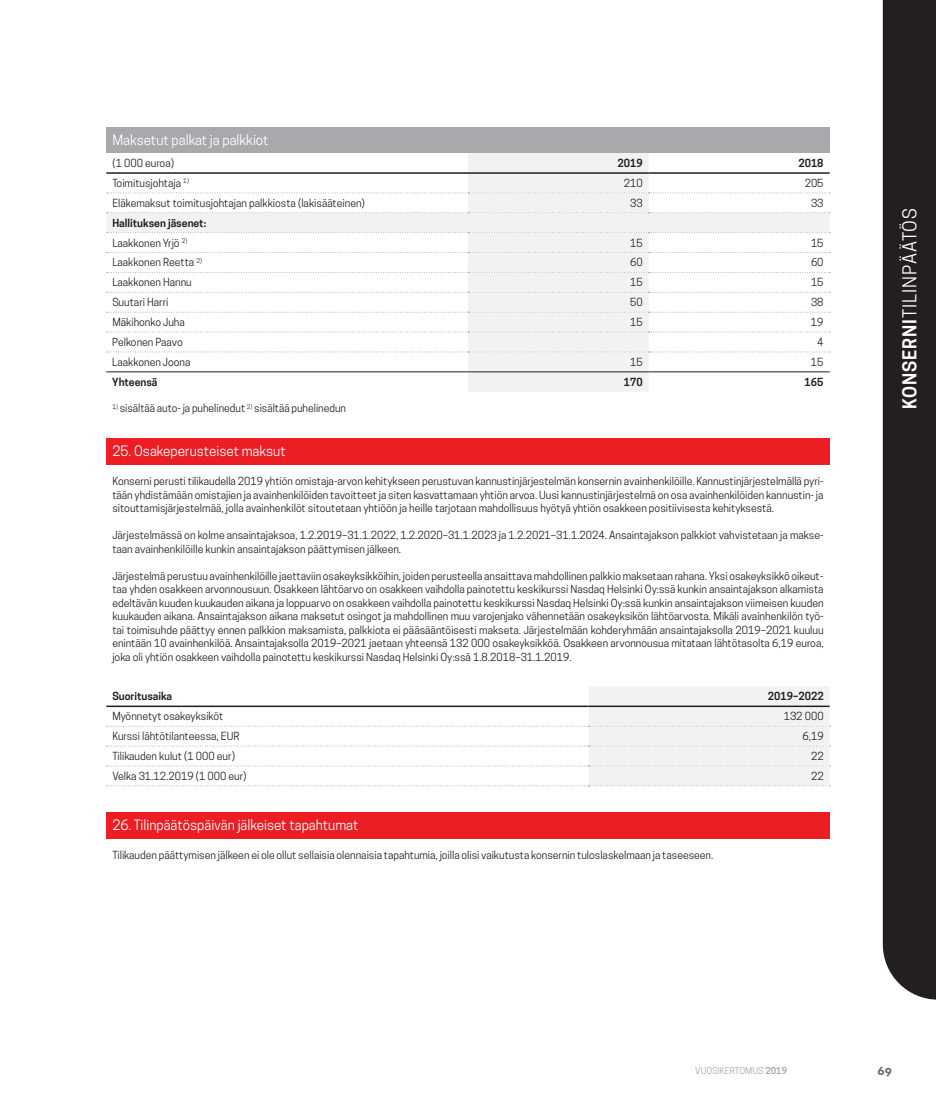
<style>
.page{position:relative;width:936px;height:1106px;background:#fff}
.page>*{position:absolute;margin:0;border:0;box-sizing:border-box;transform-origin:0 0}
.t1{font:18px "Cooper Hewitt";letter-spacing:.05em;color:#fff}
.t2{font:13.5px "Cooper Hewitt";color:#fff}
.t3{font:700 13.5px "Neutraface 2 Text";color:#6d6e71}
.t4{font:10.5px/13.5px "Cooper Hewitt";color:#231f20;text-align:justify}
.t5{font:600 10.5px/20px "Cooper Hewitt";color:#231f20}
.t6{font:9px "Cooper Hewitt";color:#a7a9ac}
.s1{font-weight:400}
.s2{font-weight:600}
</style>
<div class="page">
<div style="left:106px;top:811px;width:723px;height:27px;background:#ed1d24"></div>
<div style="left:106px;top:128px;width:723px;height:25px;background:#a7a9ac"></div>
<div style="left:468px;top:153px;width:180px;height:238px;background:#f2f2f2"></div>
<svg style="left:106px;top:174px;width:723px;height:59px;fill:#f3f3f3"></svg>
<svg style="left:107px;top:252px;width:723px;height:1px"></svg>
<svg style="left:107px;top:272px;width:723px;height:1px"></svg>
<svg style="left:107px;top:292px;width:723px;height:1px"></svg>
<svg style="left:107px;top:312px;width:723px;height:1px"></svg>
<svg style="left:107px;top:332px;width:723px;height:1px"></svg>
<svg style="left:107px;top:351px;width:723px;height:1px"></svg>
<hr style="left:106px;top:172px;width:362px;height:2px;background:#231f20">
<hr style="left:468px;top:172px;width:180px;height:2px;background:#231f20">
<hr style="left:648px;top:172px;width:181px;height:2px;background:#231f20">
<svg style="left:107px;top:192px;width:723px;height:1px"></svg>
<svg style="left:107px;top:212px;width:723px;height:1px"></svg>
<svg style="left:107px;top:232px;width:723px;height:1px"></svg>
<hr style="left:106px;top:371px;width:362px;height:1px;background:#231f20">
<hr style="left:468px;top:371px;width:180px;height:1px;background:#231f20">
<hr style="left:648px;top:371px;width:181px;height:1px;background:#231f20">
<div style="left:106px;top:438px;width:723px;height:27px;background:#ed1d24"></div>
<hr style="left:106px;top:705px;width:482px;height:2px;background:#231f20">
<svg style="left:107px;top:687px;width:723px;height:99px"></svg>
<div style="left:882px;top:0;width:53px;height:999px;background:#231f20"></div>
<p class="t2" style="left:112px;top:132px;width:158px">Maksetut palkat ja palkkiot</p>
<p class="t4" style="left:112px;top:156px;width:63px">(1 000 euroa)</p>
<p class="t5" style="left:617px;top:153px;width:27px">2019</p>
<p class="t5" style="left:798px;top:153px;width:27px">2018</p>
<p class="t4" style="left:112px;top:176px;width:78px">Toimitusjohtaja <sup>1)</sup></p>
<p class="t4" style="left:624px;top:176px;width:20px">210</p>
<p class="t4" style="left:804px;top:176px;width:20px">205</p>
<p class="t4" style="left:112px;top:196px;width:254px">Eläkemaksut toimitusjohtajan palkkiosta (lakisääteinen)</p>
<p class="t4" style="left:630px;top:196px;width:14px">33</p>
<p class="t4" style="left:811px;top:196px;width:14px">33</p>
<p class="t5" style="left:112px;top:213px;width:95px">Hallituksen jäsenet:<br><span class="s1">Laakkonen Yrjö</span> <sup>2)</sup></p>
<p class="t4" style="left:630px;top:236px;width:14px">15</p>
<p class="t4" style="left:811px;top:236px;width:14px">15</p>
<p class="t4" style="left:112px;top:256px;width:91px">Laakkonen Reetta <sup>2)</sup></p>
<p class="t4" style="left:630px;top:256px;width:14px">60</p>
<p class="t4" style="left:811px;top:256px;width:14px">60</p>
<p class="t4" style="left:112px;top:276px;width:81px">Laakkonen Hannu</p>
<p class="t4" style="left:630px;top:276px;width:14px">15</p>
<p class="t4" style="left:811px;top:276px;width:14px">15</p>
<p class="t4" style="left:112px;top:295px;width:58px">Suutari Harri</p>
<p class="t4" style="left:630px;top:295px;width:14px">50</p>
<p class="t4" style="left:811px;top:295px;width:14px">38</p>
<p class="t4" style="left:112px;top:315px;width:74px">Mäkihonko Juha</p>
<p class="t4" style="left:630px;top:315px;width:14px">15</p>
<p class="t4" style="left:810px;top:315px;width:14px">19</p>
<p class="t4" style="left:112px;top:335px;width:72px">Pelkonen Paavo</p>
<p class="t4" style="left:817px;top:335px;width:8px">4</p>
<p class="t4" style="left:112px;top:355px;width:80px">Laakkonen Joona</p>
<p class="t4" style="left:630px;top:355px;width:14px">15</p>
<p class="t4" style="left:810px;top:355px;width:14px">15</p>
<p class="t5" style="left:112px;top:372px;width:47px">Yhteensä</p>
<p class="t5" style="left:623px;top:372px;width:20px">170</p>
<p class="t5" style="left:804px;top:372px;width:20px">165</p>
<p class="t4" style="left:112px;top:402px;width:235px"><sup>1)</sup> sisältää auto- ja puhelinedut <sup>2)</sup> sisältää puhelinedun</p>
<p class="t2" style="left:112px;top:443px;width:175px">25. Osakeperusteiset maksut</p>
<p class="t4" style="left:112px;top:474px;width:712px">Konserni perusti tilikaudella 2019 yhtiön omistaja-arvon kehitykseen perustuvan kannustinjärjestelmän konsernin avainhenkilöille. Kannustinjärjestelmällä pyri&shy;tään yhdistämään omistajien ja avainhenkilöiden tavoitteet ja siten kasvattamaan yhtiön arvoa. Uusi kannustinjärjestelmä on osa avainhenkilöiden kannustin- ja sitouttamisjärjestelmää, jolla avainhenkilöt sitoutetaan yhtiöön ja heille tarjotaan mahdollisuus hyötyä yhtiön osakkeen positiivisesta kehityksestä.</p>
<p class="t4" style="left:112px;top:528px;width:712px">Järjestelmässä on kolme ansaintajaksoa, 1.2.2019–31.1.2022, 1.2.2020–31.1.2023 ja 1.2.2021–31.1.2024. Ansaintajakson palkkiot vahvistetaan ja makse&shy;taan avainhenkilöille kunkin ansaintajakson päättymisen jälkeen.</p>
<p class="t4" style="left:112px;top:569px;width:712px">Järjestelmä perustuu avainhenkilöille jaettaviin osakeyksikköihin, joiden perusteella ansaittava mahdollinen palkkio maksetaan rahana. Yksi osakeyksikkö oikeut&shy;taa yhden osakkeen arvonnousuun. Osakkeen lähtöarvo on osakkeen vaihdolla painotettu keskikurssi Nasdaq Helsinki Oy:ssä kunkin ansaintajakson alkamista edeltävän kuuden kuukauden aikana ja loppuarvo on osakkeen vaihdolla painotettu keskikurssi Nasdaq Helsinki Oy:ssä kunkin ansaintajakson viimeisen kuuden kuukauden aikana. Ansaintajakson aikana maksetut osingot ja mahdollinen muu varojenjako vähennetään osakeyksikön lähtöarvosta. Mikäli avainhenkilön työ&shy;tai toimisuhde päättyy ennen palkkion maksamista, palkkiota ei pääsääntöisesti makseta. Järjestelmään kohderyhmään ansaintajaksolla 2019–2021 kuuluu enintään 10 avainhenkilöä. Ansaintajaksolla 2019–2021 jaetaan yhteensä 132 000 osakeyksikköä. Osakkeen arvonnousua mitataan lähtötasolta 6,19 euroa, joka oli yhtiön osakkeen vaihdolla painotettu keskikurssi Nasdaq Helsinki Oy:ssä 1.8.2018–31.1.2019.</p>
<p class="t5" style="left:112px;top:686px;width:61px">Suoritusaika</p>
<p class="t5" style="left:767px;top:686px;width:57px">2019–2022</p>
<p class="t4" style="left:112px;top:709px;width:112px">Myönnetyt osakeyksiköt</p>
<p class="t4" style="left:783px;top:709px;width:41px">132 000</p>
<p class="t4" style="left:112px;top:729px;width:129px">Kurssi lähtötilanteessa, EUR</p>
<p class="t4" style="left:802px;top:729px;width:23px">6,19</p>
<p class="t4" style="left:112px;top:749px;width:124px">Tilikauden kulut (1 000 eur)</p>
<p class="t4" style="left:811px;top:749px;width:14px">22</p>
<p class="t4" style="left:112px;top:769px;width:136px">Velka 31.12.2019 (1 000 eur)</p>
<p class="t4" style="left:811px;top:769px;width:14px">22</p>
<p class="t2" style="left:112px;top:817px;width:247px">26. Tilinpäätöspäivän jälkeiset tapahtumat</p>
<p class="t4" style="left:112px;top:848px;width:602px">Tilikauden päättymisen jälkeen ei ole ollut sellaisia olennaisia tapahtumia, joilla olisi vaikutusta konsernin tuloslaskelmaan ja taseeseen.</p>
<h1 class="t1" style="left:899px;top:409px;width:202px;rotate:-90deg"><span class="s2">KONSERNI</span>TILINPÄÄTÖS</h1>
<p class="t6" style="left:695px;top:1065px;width:93px">VUOSIKERTOMUS <span class="s2">2019</span></p>
<p class="t3" style="left:877px;top:1061px;width:16px">69</p>
</div>
